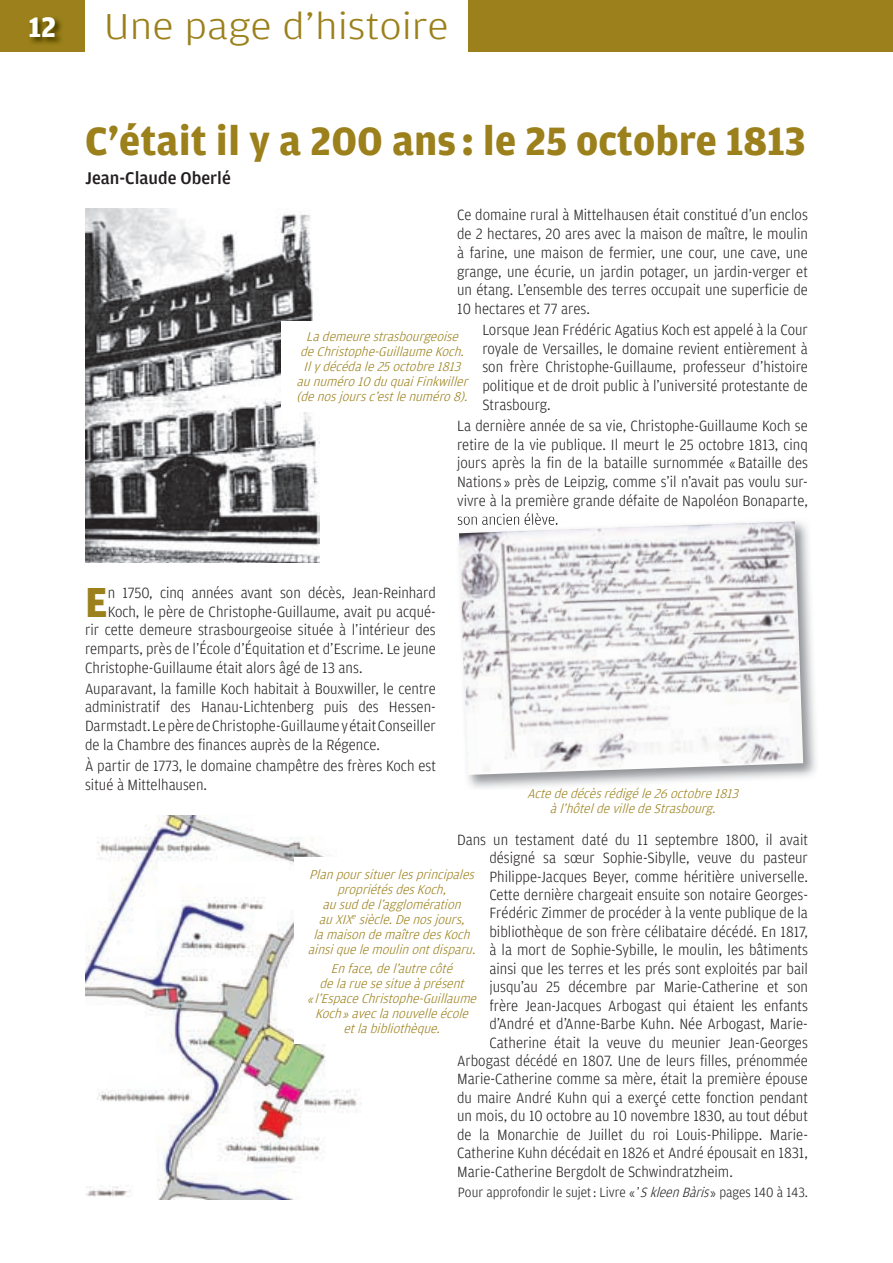
<style>
.page{position:relative;width:893px;height:1263px;background:#fff}
.page>*{position:absolute;margin:0;border:0;box-sizing:border-box;transform-origin:0 0}
.t1{font:700 44.55px "Amplitude";color:#9b801b;scale:.95 1}
.t2{font:700 42px "Amplitude";color:#9b801b}
.t3{font:300 38.25px "Amplitude";color:#9b801b;scale:1.18 1}
.t4{font:500 18px "Amplitude";color:#231f20}
.t5{font:300 15.75px/18.8px "Amplitude";color:#231f20;text-align:justify;scale:.95 1}
.t6{font:300 14.25px "Amplitude";color:#231f20;scale:.95 1}
.t7{font:italic 300 13.5px/15px "Amplitude";color:#9b801b;text-align:center}
.s1{font-weight:700;font-size:30px;color:#fff}
.s2{font-style:italic}
</style>
<div class="page">
<div style="left:0;top:0;width:893px;height:51px;background:#9b801b"></div>
<img style="left:31px;top:18px;width:31px;height:26px">
<div style="left:85px;top:0;width:383px;height:55px;background:#fff"></div>
<img style="left:85px;top:208px;width:234px;height:355px">
<img style="left:85px;top:815px;width:276px;height:384px">
<div style="left:282px;top:321px;width:200px;height:90px;background:#fff"></div>
<img style="left:457px;top:518px;width:359px;height:270px">
<img style="left:458px;top:517px;width:100px;height:8px">
<img style="left:459px;top:522px;width:344px;height:253px">
<div style="left:294px;top:857px;width:195px;height:187px;background:#fff"></div>
<h3 class="t3" style="left:29px;top:5px;width:358px"><span class="s1">12</span> Une page d’histoire</h3>
<h2 class="t2" style="left:85px;top:118px;width:722px">C’était il y a 200 ans : le 25 octobre 1813</h2>
<p class="t4" style="left:85px;top:168px;width:147px">Jean-Claude Oberlé</p>
<p class="t5" style="left:457px;top:206px;width:371px">Ce domaine rural à Mittelhausen était constitué d’un enclos de 2 hectares, 20 ares avec la maison de maître, le moulin à farine, une maison de fermier, une cour, une cave, une grange, une écurie, un jardin potager, un jardin-verger et un étang. L’ensemble des terres occupait une superficie de 10 hectares et 77 ares.</p>
<p class="t5" style="left:482px;top:320px;width:344px">Lorsque Jean Frédéric Agatius Koch est appelé à la Cour royale de Versailles, le domaine revient entièrement à son frère Christophe-Guillaume, professeur d’histoire politique et de droit public à l’université protestante de Strasbourg.</p>
<p class="t5" style="left:457px;top:416px;width:371px">La dernière année de sa vie, Christophe-Guillaume Koch se retire de la vie publique. Il meurt le 25 octobre 1813, cinq jours après la fin de la bataille surnommée « Bataille des Nations » près de Leipzig, comme s’il n’avait pas voulu sur&shy;vivre à la première grande défaite de Napoléon Bonaparte, son ancien élève.</p>
<p class="t7" style="left:296px;top:329px;width:177px">Lademeurestrasbourgeoise deChristophe-GuillaumeKoch.<br>Ilydécédale25octobre1813 aunuméro10duquaiFinkwiller (denosjoursc’estlenuméro8).</p>
<h1 class="t1" style="left:85px;top:577px;width:26px">E</h1>
<p class="t5" style="left:108px;top:583px;width:347px">n 1750, cinq années avant son décès, Jean-Reinhard</p>
<p class="t5" style="left:108px;top:602px;width:347px">Koch, le père de Christophe-Guillaume, avait pu acqué-</p>
<p class="t5" style="left:85px;top:621px;width:371px">rir cette demeure strasbourgeoise située à l’intérieur des</p>
<p class="t5" style="left:85px;top:639px;width:371px">remparts, près de l’École d’Équitation et d’Escrime. Le jeune</p>
<p class="t5" style="left:85px;top:658px;width:294px">Christophe-Guillaume était alors âgé de 13 ans.</p>
<p class="t5" style="left:85px;top:679px;width:371px">Auparavant, la famille Koch habitait à Bouxwiller, le centre administratif des Hanau-Lichtenberg puis des Hessen-Darmstadt. Le père de Christophe-Guillaume y était Conseiller de la Chambre des finances auprès de la Régence.</p>
<p class="t5" style="left:85px;top:756px;width:371px">À partir de 1773, le domaine champêtre des frères Koch est situé à Mittelhausen.</p>
<p class="t7" style="left:527px;top:786px;width:217px">Actededécèsrédigéle26octobre1813 àl’hôteldevilledeStrasbourg.</p>
<p class="t5" style="left:457px;top:830px;width:371px">Dans un testament daté du 11 septembre 1800, il avait</p>
<p class="t5" style="left:489px;top:848px;width:337px">désigné sa sœur Sophie-Sibylle, veuve du pasteur</p>
<p class="t5" style="left:489px;top:867px;width:337px">Philippe-Jacques Beyer, comme héritière universelle.</p>
<p class="t5" style="left:489px;top:885px;width:337px">Cette dernière chargeait ensuite son notaire Georges-</p>
<p class="t5" style="left:489px;top:904px;width:337px">Frédéric Zimmer de procéder à la vente publique de la</p>
<p class="t5" style="left:489px;top:922px;width:337px">bibliothèque de son frère célibataire décédé. En 1817,</p>
<p class="t5" style="left:489px;top:941px;width:337px">à la mort de Sophie-Sybille, le moulin, les bâtiments</p>
<p class="t5" style="left:489px;top:959px;width:337px">ainsi que les terres et les prés sont exploités par bail</p>
<p class="t5" style="left:489px;top:978px;width:337px">jusqu’au 25 décembre par Marie-Catherine et son</p>
<p class="t5" style="left:489px;top:996px;width:337px">frère Jean-Jacques Arbogast qui étaient les enfants</p>
<p class="t5" style="left:489px;top:1014px;width:337px">d’André et d’Anne-Barbe Kuhn. Née Arbogast, Marie-</p>
<p class="t5" style="left:489px;top:1033px;width:337px">Catherine était la veuve du meunier Jean-Georges</p>
<p class="t5" style="left:457px;top:1051px;width:371px">Arbogast décédé en 1807. Une de leurs filles, prénommée</p>
<p class="t5" style="left:457px;top:1070px;width:371px">Marie-Catherine comme sa mère, était la première épouse</p>
<p class="t5" style="left:457px;top:1088px;width:371px">du maire André Kuhn qui a exerçé cette fonction pendant</p>
<p class="t5" style="left:457px;top:1107px;width:371px">un mois, du 10 octobre au 10 novembre 1830, au tout début</p>
<p class="t5" style="left:457px;top:1125px;width:371px">de la Monarchie de Juillet du roi Louis-Philippe. Marie-</p>
<p class="t5" style="left:457px;top:1144px;width:371px">Catherine Kuhn décédait en 1826 et André épousait en 1831,</p>
<p class="t5" style="left:457px;top:1162px;width:292px">Marie-Catherine Bergdolt de Schwindratzheim.</p>
<p class="t6" style="left:458px;top:1185px;width:370px">Pour approfondir le sujet : Livre « ’<span class="s2">SkleenBàris</span>» pages 140 à 143.</p>
<p class="t7" style="left:308px;top:867px;width:173px">Planpoursituerlesprincipales propriétésdesKoch, ausuddel’agglomération auXIX<sup>e</sup> siècle.Denosjours, lamaisondemaîtredesKoch ainsiquelemoulinontdisparu.</p>
<p class="t7" style="left:307px;top:961px;width:175px">Enface,del’autrecôté delaruesesitueàprésent «l’EspaceChristophe-Guillaume<br>Koch»aveclanouvelleécole etlabibliothèque.</p>
</div>
